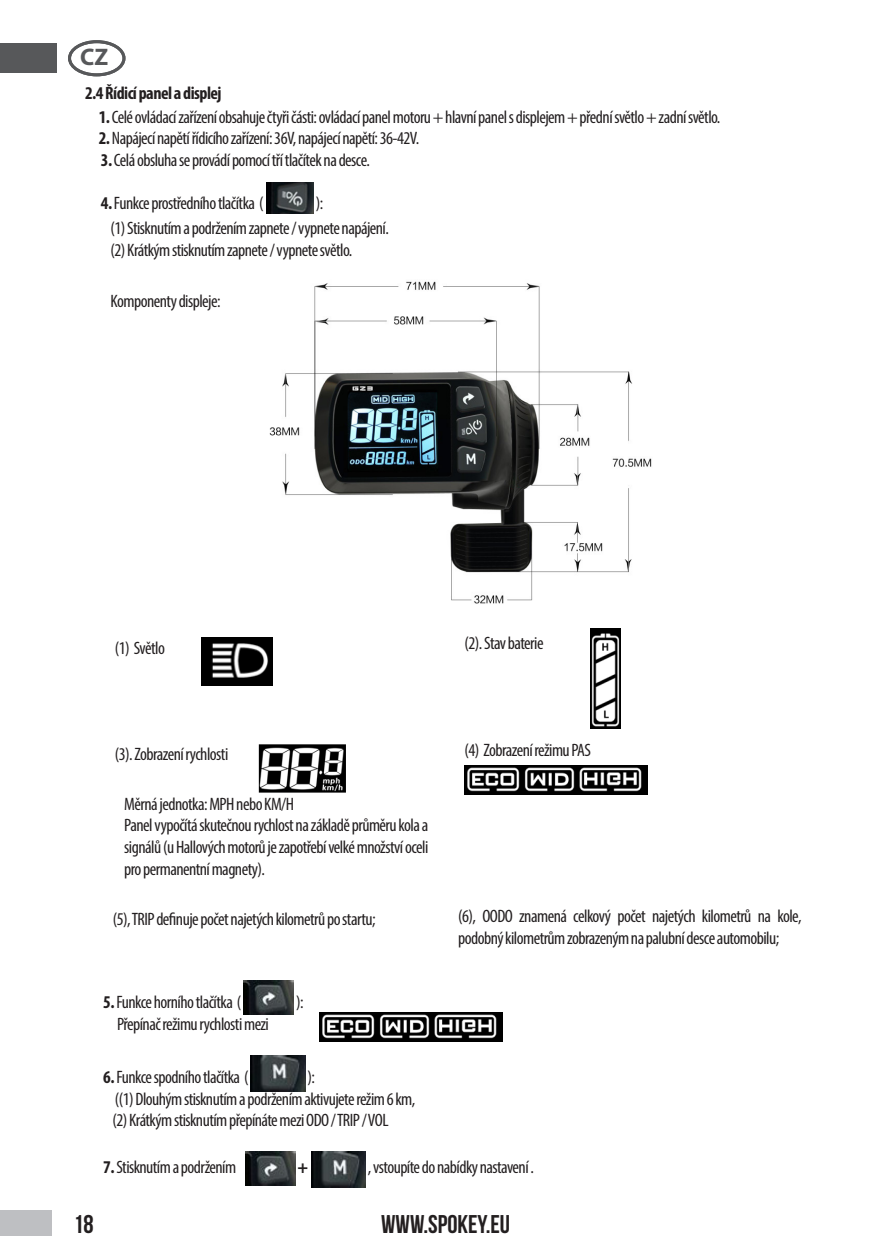
<style>
.page{position:relative;width:893px;height:1259px;background:#fff}
.page>*{position:absolute;margin:0;border:0;box-sizing:border-box;transform-origin:0 0}
.t1{font:25.5px "Bebas Neue";color:#231f20}
.t2{font:700 24px "Myriad Pro";color:#57585a}
.t3{font:condensed 18px/21.6px "Myriad Pro";letter-spacing:-.03em;color:#231f20}
.t4{font:700 condensed 18px "Myriad Pro";letter-spacing:-.03em;color:#231f20}
.t5{font:700 18px "Myriad Pro";color:#231f20}
.s1{font-weight:700}
</style>
<div class="page">
<div style="left:0;top:1210px;width:51px;height:26px;background:#bebfc2"></div>
<div style="left:0;top:43px;width:56px;height:30px;background:#57585a"></div>
<img style="left:244px;top:980px;width:50px;height:34px">
<img style="left:251px;top:1055px;width:54px;height:36px">
<img style="left:245px;top:1151px;width:50px;height:34px">
<img style="left:311px;top:1151px;width:55px;height:36px">
<img style="left:269px;top:281px;width:383px;height:323px">
<div style="left:68px;top:40px;width:57px;height:36px;border:3px solid #57585a;border-radius:50%"></div>
<img style="left:267px;top:182px;width:46px;height:32px">
<img style="left:201px;top:637px;width:71px;height:48px">
<img style="left:590px;top:629px;width:31px;height:99px">
<img style="left:259px;top:744px;width:87px;height:48px">
<img style="left:464px;top:765px;width:183px;height:30px">
<img style="left:320px;top:1012px;width:182px;height:30px">
<h2 class="t2" style="left:80px;top:41px;width:30px">CZ</h2>
<p class="t4" style="left:85px;top:81px;width:138px">2.4 Řídicí panel a displej</p>
<p class="t3" style="left:99px;top:106px;width:623px"><span class="s1">1.</span> Celé ovládací zařízení obsahuje čtyři části: ovládací panel motoru + hlavní panel s displejem + přední světlo + zadní světlo.</p>
<p class="t3" style="left:99px;top:127px;width:322px"><span class="s1">2.</span> Napájecí napětí řídicího zařízení: 36V, napájecí napětí: 36-42V.</p>
<p class="t3" style="left:101px;top:149px;width:271px"><span class="s1">3.</span> Celá obsluha se provádí pomocí tří tlačítek na desce.</p>
<p class="t3" style="left:101px;top:192px;width:164px"><span class="s1">4.</span> Funkce prostředního tlačítka (</p>
<p class="t3" style="left:316px;top:192px;width:9px">):</p>
<p class="t3" style="left:111px;top:217px;width:280px">(1) Stisknutím a podržením zapnete / vypnete napájení. (2) Krátkým stisknutím zapnete / vypnete světlo.</p>
<p class="t3" style="left:111px;top:289px;width:112px">Komponenty displeje:</p>
<p class="t3" style="left:115px;top:637px;width:52px">(1) Světlo</p>
<p class="t3" style="left:464px;top:632px;width:81px">(2). Stav baterie</p>
<p class="t3" style="left:115px;top:742px;width:115px">(3). Zobrazení rychlosti</p>
<p class="t3" style="left:464px;top:739px;width:128px">(4) Zobrazení režimu PAS</p>
<p class="t3" style="left:124px;top:793px;width:306px">Měrná jednotka: MPH nebo KM/H<br>Panel vypočítá skutečnou rychlost na základě průměru kola a signálů (u Hallových motorů je zapotřebí velké množství oceli pro permanentní magnety).</p>
<p class="t3" style="left:113px;top:908px;width:264px">(5), TRIP definuje počet najetých kilometrů po startu;</p>
<p class="t3" style="left:458px;top:905px;width:345px">(6), OODO znamená celkový počet najetých kilometrů na kole, podobný kilometrům zobrazeným na palubní desce automobilu;</p>
<p class="t3" style="left:103px;top:991px;width:140px"><span class="s1">5.</span> Funkce horního tlačítka (</p>
<p class="t3" style="left:296px;top:991px;width:9px">):</p>
<p class="t3" style="left:117px;top:1013px;width:153px">Přepínač režimu rychlosti mezi</p>
<p class="t3" style="left:103px;top:1066px;width:147px"><span class="s1">6.</span> Funkce spodního tlačítka (</p>
<p class="t3" style="left:112px;top:1066px;width:304px;text-indent:195px">):<br>((1) Dlouhým stisknutím a podržením aktivujete režim 6 km, (2) Krátkým stisknutím přepínáte mezi ODO / TRIP / VOL</p>
<p class="t3" style="left:103px;top:1156px;width:134px"><span class="s1">7.</span> Stisknutím a podržením</p>
<p class="t5" style="left:298px;top:1155px;width:12px">+</p>
<p class="t3" style="left:368px;top:1156px;width:168px">, vstoupíte do nabídky nastavení .</p>
<h1 class="t1" style="left:74px;top:1210px;width:22px">18</h1>
<h1 class="t1" style="left:381px;top:1210px;width:130px">WWW.SPOKEY.EU</h1>
</div>
